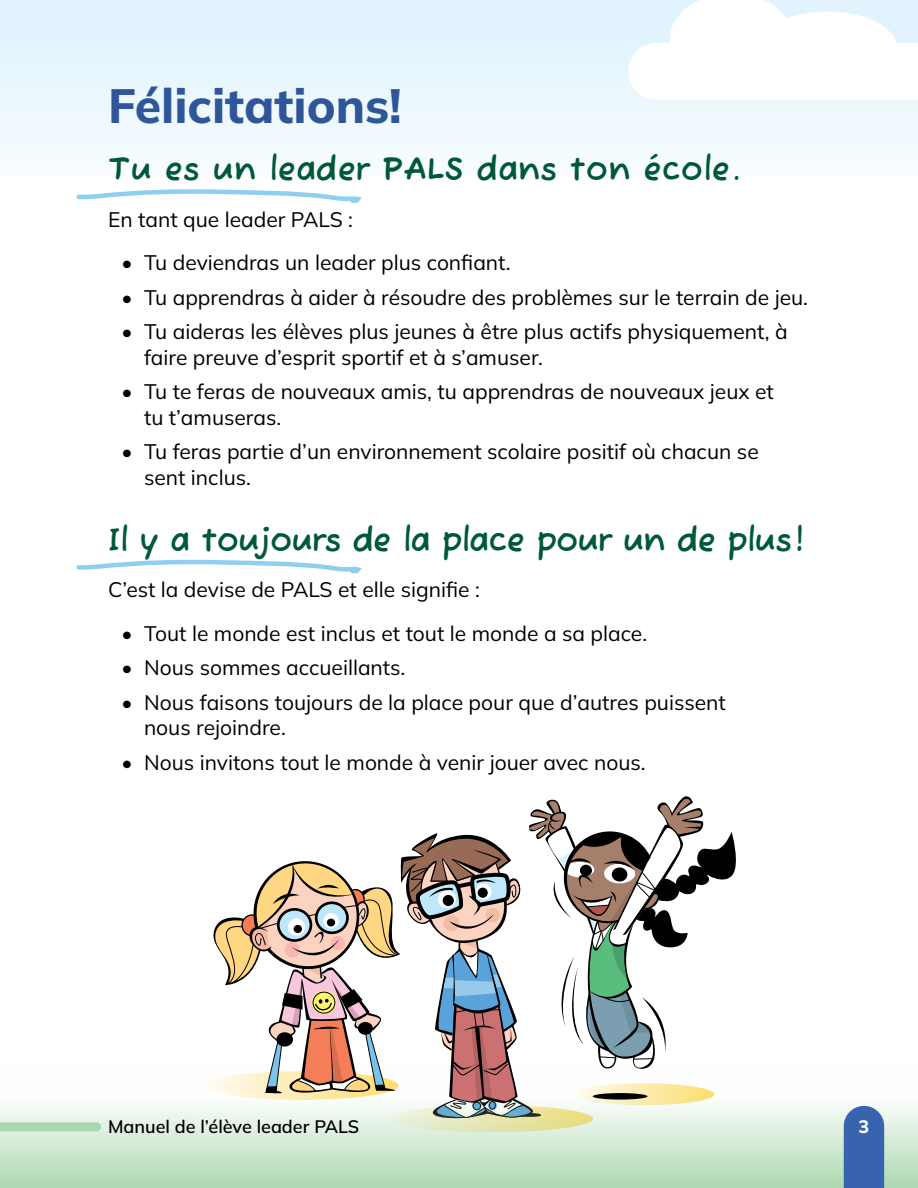
<style>
.page{position:relative;width:918px;height:1188px;background:#fff}
.page>*{position:absolute;margin:0;border:0;box-sizing:border-box;transform-origin:0 0}
.H1_H1{font:800 48px "Mulish";color:#2f5699}
.H2_H2{font:700 33px "Fuzzy Bubbles";letter-spacing:-.025em;color:#00583b}
.H2_H2-2{font:700 33px "Fuzzy Bubbles";color:#00583b}
.auto_List_t_ul_intro{font:21px/25.5px "Mulish";color:#000}
.P_p_intro{font:21px "Mulish";color:#000}
.t1{font:600 18px "Mulish";color:#000}
.t2{font:800 18px "Mulish";color:#fff}
</style>
<div class="page">
<svg style="left:213px;top:796px;width:523px;height:265px"></svg>
<svg style="left:0;top:1061px;width:918px;height:127px"></svg>
<div style="left:844px;top:1106px;width:40px;height:82px;background:#3763af"></div>
<div style="left:0;top:0;width:918px;height:179px;background:#edf8fd"></div>
<svg style="left:628px;top:0;width:290px;height:100px"></svg>
<svg style="left:0;top:1122px;width:101px;height:9px"></svg>
<svg style="left:76px;top:189px;width:286px;height:14px"></svg>
<svg style="left:76px;top:559px;width:286px;height:15px"></svg>
<h1 class="H1_H1" style="left:108px;top:74px;width:295px">Félicitations!</h1>
<h2 class="H2_H2-2" style="left:108px;top:141px;width:633px">Tu es un leader PALS dans ton école.</h2>
<p class="P_p_intro" style="left:108px;top:205px;width:247px">En tant que leader PALS :</p>
<p class="auto_List_t_ul_intro" style="left:122px;top:249px;width:391px">• Tu deviendras un leader plus confiant.</p>
<p class="auto_List_t_ul_intro" style="left:122px;top:284px;width:688px">• Tu apprendras à aider à résoudre des problèmes sur le terrain de jeu.</p>
<p class="auto_List_t_ul_intro" style="left:144px;top:318px;width:645px;text-indent:-22px">• Tu aideras les élèves plus jeunes à être plus actifs physiquement, à faire preuve d’esprit sportif et à s’amuser.</p>
<p class="auto_List_t_ul_intro" style="left:144px;top:378px;width:631px;text-indent:-22px">• Tu te feras de nouveaux amis, tu apprendras de nouveaux jeux et tu t’amuseras.</p>
<p class="auto_List_t_ul_intro" style="left:144px;top:438px;width:616px;text-indent:-22px">• Tu feras partie d’un environnement scolaire positif où chacun se sent inclus.</p>
<h2 class="H2_H2" style="left:108px;top:511px;width:700px">Il y a toujours de la place pour un de plus!</h2>
<p class="P_p_intro" style="left:108px;top:575px;width:373px">C’est la devise de PALS et elle signifie :</p>
<p class="auto_List_t_ul_intro" style="left:122px;top:620px;width:527px">• Tout le monde est inclus et tout le monde a sa place.</p>
<p class="auto_List_t_ul_intro" style="left:122px;top:654px;width:285px">• Nous sommes accueillants.</p>
<p class="auto_List_t_ul_intro" style="left:144px;top:689px;width:583px;text-indent:-22px">• Nous faisons toujours de la place pour que d’autres puissent nous rejoindre.</p>
<p class="auto_List_t_ul_intro" style="left:122px;top:749px;width:526px">• Nous invitons tout le monde à venir jouer avec nous.</p>
<p class="t1" style="left:108px;top:1114px;width:253px">Manuel de l’élève leader PALS</p>
<p class="t2" style="left:859px;top:1114px;width:12px">3</p>
</div>
